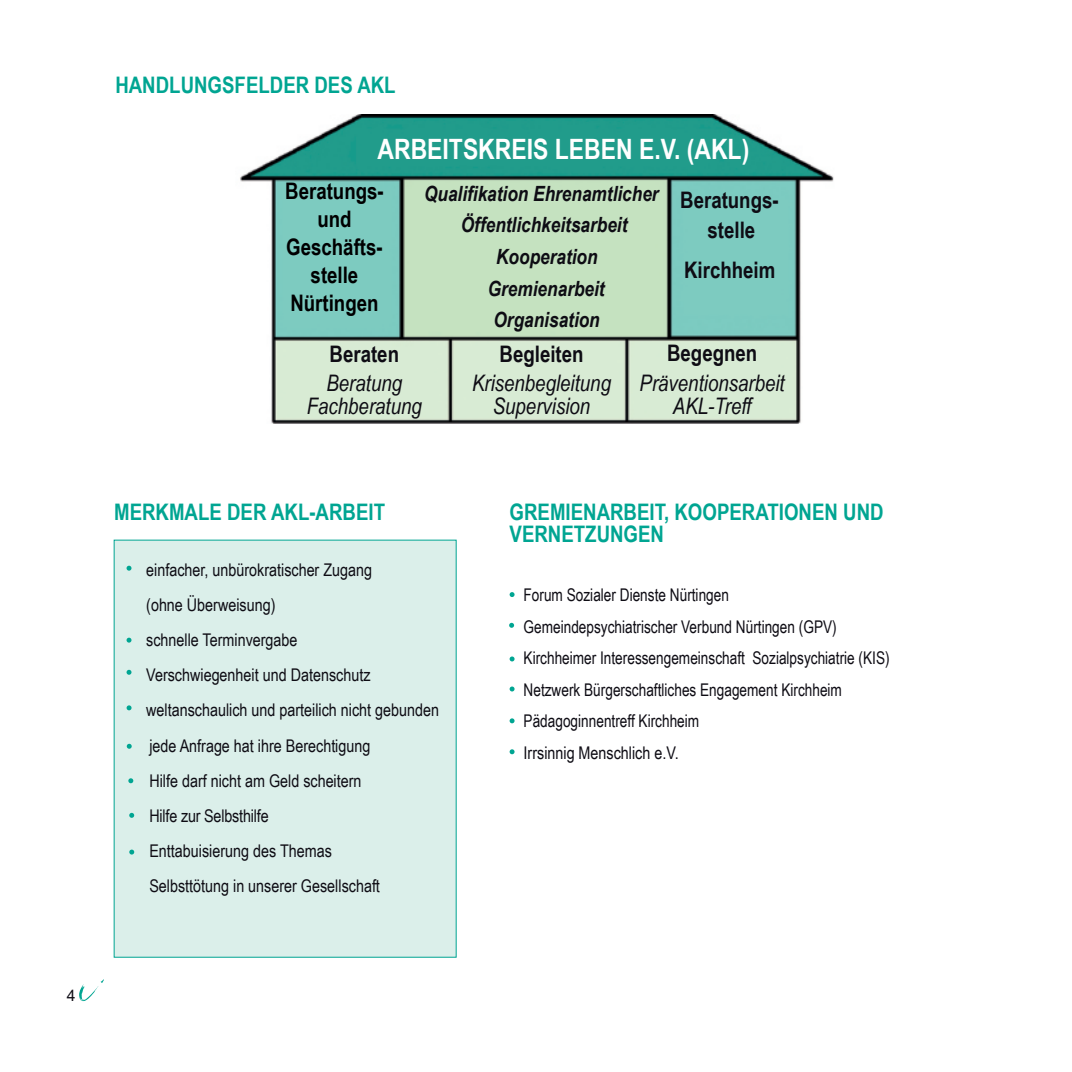
<style>
.page{position:relative;width:1072px;height:1072px;background:#fff}
.page>*{position:absolute;margin:0;border:0;box-sizing:border-box;transform-origin:0 0}
.t1{font:700 28px "Arial Narrow";color:#fff}
.t2{font:700 22.75px/22.8px "Arial Narrow";color:#00a592}
.t3{font:italic 22.75px/22.8px "Arial Narrow";color:#0e0c14;text-align:center}
.t4{font:700 22.75px/29.8px "Arial Narrow";color:#0e0c14;text-align:center}
.t5{font:700 22.75px/28px "Arial Narrow";color:#000001;text-align:center}
.t6{font:italic 700 21px/31.5px "Arial Narrow";color:#0e0c14;text-align:center}
.t7{font:17.5px/35px "Arial Narrow";color:#0e0c14}
.t8{font:17.5px/31.5px "Arial Narrow";color:#0e0c14;scale:.95 1}
.t9{font:15.75px "Arial";color:#0e0c14}
</style>
<div class="page">
<svg style="left:79px;top:979px;width:25px;height:22px"></svg>
<div style="left:114px;top:539px;width:342px;height:418px;background:#dbefea"></div>
<svg style="left:126px;top:565px;width:5px;height:5px"></svg>
<svg style="left:127px;top:743px;width:5px;height:5px"></svg>
<svg style="left:129px;top:849px;width:5px;height:5px"></svg>
<svg style="left:127px;top:705px;width:4px;height:5px"></svg>
<svg style="left:126px;top:637px;width:5px;height:5px"></svg>
<svg style="left:129px;top:812px;width:5px;height:5px"></svg>
<svg style="left:126px;top:669px;width:5px;height:5px"></svg>
<svg style="left:128px;top:778px;width:5px;height:5px"></svg>
<img style="left:240px;top:114px;width:594px;height:309px">
<svg style="left:509px;top:592px;width:5px;height:5px"></svg>
<svg style="left:509px;top:623px;width:5px;height:5px"></svg>
<svg style="left:509px;top:656px;width:5px;height:5px"></svg>
<svg style="left:509px;top:686px;width:5px;height:5px"></svg>
<svg style="left:509px;top:718px;width:5px;height:5px"></svg>
<svg style="left:509px;top:749px;width:5px;height:5px"></svg>
<p class="t9" style="left:67px;top:989px;width:10px">4</p>
<h2 class="t2" style="left:115px;top:75px;width:282px">HANDLUNGSFELDER DES AKL</h2>
<h1 class="t1" style="left:377px;top:138px;width:373px">ARBEITSKREIS LEBEN E.V. (AKL)</h1>
<h2 class="t4" style="left:680px;top:188px;width:100px">Beratungs&shy;stelle</h2>
<h2 class="t4" style="left:684px;top:258px;width:93px">Kirchheim</h2>
<h2 class="t5" style="left:285px;top:179px;width:100px">Beratungs&shy;und<br>Geschäfts&shy;stelle<br>Nürtingen</h2>
<p class="t6" style="left:424px;top:180px;width:236px">Qualifikation Ehrenamtlicher<br>Öffentlichkeitsarbeit<br>Kooperation<br>Gremienarbeit<br>Organisation</p>
<h2 class="t4" style="left:329px;top:341px;width:71px">Beraten</h2>
<h2 class="t3" style="left:307px;top:374px;width:117px">Beratung<br>Fachberatung</h2>
<h2 class="t2" style="left:114px;top:502px;width:272px">MERKMALE DER AKL-ARBEIT</h2>
<p class="t7" style="left:146px;top:554px;width:294px">einfacher, unbürokratischer Zugang<br>(ohne Überweisung)<br>schnelle Terminvergabe<br>Verschwiegenheit und Datenschutz weltanschaulich und parteilich nicht gebunden</p>
<p class="t7" style="left:149px;top:729px;width:232px">jede Anfrage hat ihre Berechtigung<br>Hilfe darf nicht am Geld scheitern<br>Hilfe zur Selbsthilfe<br>Enttabuisierung des Themas<br>Selbsttötung in unserer Gesellschaft</p>
<h2 class="t4" style="left:499px;top:341px;width:85px">Begleiten</h2>
<h2 class="t3" style="left:472px;top:374px;width:140px">Krisenbegleitung<br>Supervision</h2>
<h2 class="t4" style="left:667px;top:340px;width:92px">Begegnen</h2>
<h2 class="t3" style="left:639px;top:374px;width:147px">Präventionsarbeit<br>AKL-Treff</h2>
<h2 class="t2" style="left:509px;top:502px;width:375px">GREMIENARBEIT, KOOPERATIONEN UND<br>VERNETZUNGEN</h2>
<p class="t8" style="left:523px;top:581px;width:387px">Forum Sozialer Dienste Nürtingen<br>Gemeindepsychiatrischer Verbund Nürtingen (GPV)<br>Kirchheimer Interessengemeinschaft Sozialpsychiatrie (KIS)<br>Netzwerk Bürgerschaftliches Engagement Kirchheim Pädagoginnentreff Kirchheim<br>Irrsinnig Menschlich e.V.</p>
</div>
